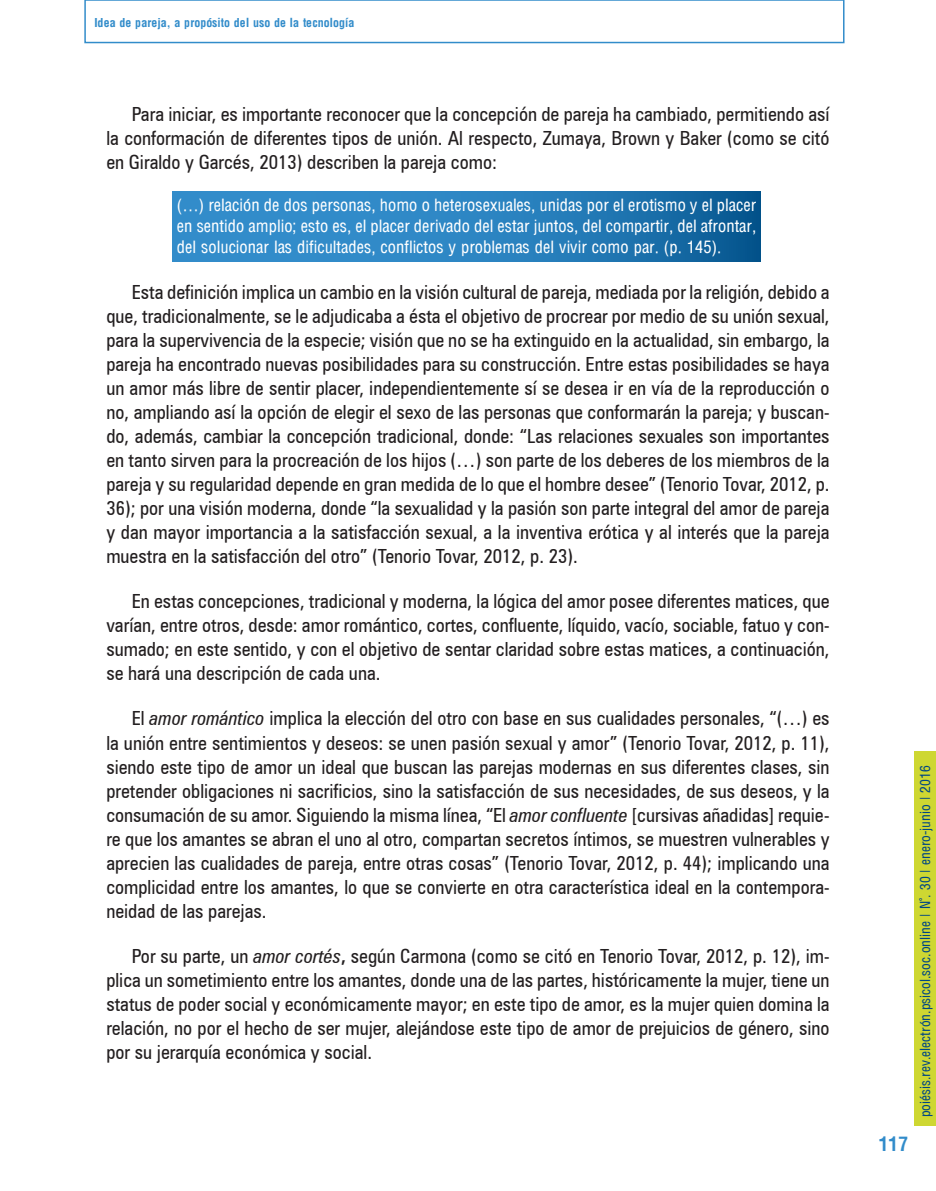
<style>
.page{position:relative;width:936px;height:1191px;background:#fff}
.page>*{position:absolute;margin:0;border:0;box-sizing:border-box;transform-origin:0 0}
.t1{font:condensed 19.5px/24px "Zurich BT";color:#231f20;text-align:justify}
.t2{font:700 condensed 19.5px "Arena";color:#328cca}
.t3{font:16.5px/21px "Arena Condensed";color:#fff;text-align:justify}
.t4{font:13.5px "Arena Condensed";color:#004684}
.t5{font:700 condensed 12px "Arena";color:#328cca}
.s1{font-style:italic}
.s2{font-weight:700}
</style>
<div class="page">
<div style="left:84px;top:0;width:760px;height:43px;border:2px solid #328cca"></div>
<div style="left:914px;top:751px;width:21px;height:375px;background:#ced732"></div>
<svg style="left:173px;top:192px;width:587px;height:70px;background:#267ebb"></svg>
<p class="t5" style="left:94px;top:15px;width:262px">Idea de pareja, a propósito del uso de la tecnología</p>
<p class="t1" style="left:106px;top:102px;width:724px;text-indent:26px">Para iniciar, es importante reconocer que la concepción de pareja ha cambiado, permitiendo así la conformación de diferentes tipos de unión. Al respecto, Zumaya, Brown y Baker (como se citó en Giraldo y Garcés, 2013) describen la pareja como:</p>
<p class="t3" style="left:177px;top:195px;width:580px">(…) relación de dos personas, homo o heterosexuales, unidas por el erotismo y el placer en sentido amplio; esto es, el placer derivado del estar juntos, del compartir, del afrontar, del solucionar las dificultades, conflictos y problemas del vivir como par. (p. 145).</p>
<p class="t1" style="left:106px;top:280px;width:724px;text-indent:26px">Esta definición implica un cambio en la visión cultural de pareja, mediada por la religión, debido a que, tradicionalmente, se le adjudicaba a ésta el objetivo de procrear por medio de su unión sexual, para la supervivencia de la especie; visión que no se ha extinguido en la actualidad, sin embargo, la pareja ha encontrado nuevas posibilidades para su construcción. Entre estas posibilidades se haya un amor más libre de sentir placer, independientemente sí se desea ir en vía de la reproducción o no, ampliando así la opción de elegir el sexo de las personas que conformarán la pareja; y buscan&shy;do, además, cambiar la concepción tradicional, donde: “Las relaciones sexuales son importantes en tanto sirven para la procreación de los hijos (…) son parte de los deberes de los miembros de la pareja y su regularidad depende en gran medida de lo que el hombre desee” (Tenorio Tovar, 2012, p.<br>36); por una visión moderna, donde “la sexualidad y la pasión son parte integral del amor de pareja y dan mayor importancia a la satisfacción sexual, a la inventiva erótica y al interés que la pareja muestra en la satisfacción del otro” (Tenorio Tovar, 2012, p. 23).</p>
<p class="t1" style="left:106px;top:589px;width:724px;text-indent:26px">En estas concepciones, tradicional y moderna, la lógica del amor posee diferentes matices, que varían, entre otros, desde: amor romántico, cortes, confluente, líquido, vacío, sociable, fatuo y con&shy;sumado; en este sentido, y con el objetivo de sentar claridad sobre estas matices, a continuación, se hará una descripción de cada una.</p>
<p class="t1" style="left:106px;top:706px;width:724px;text-indent:26px">El <span class="s1">amor romántico</span> implica la elección del otro con base en sus cualidades personales, “(…) es la unión entre sentimientos y deseos: se unen pasión sexual y amor” (Tenorio Tovar, 2012, p. 11), siendo este tipo de amor un ideal que buscan las parejas modernas en sus diferentes clases, sin pretender obligaciones ni sacrificios, sino la satisfacción de sus necesidades, de sus deseos, y la consumación de su amor. Siguiendo la misma línea, “El <span class="s1">amor confluente</span> [cursivas añadidas] requie&shy;re que los amantes se abran el uno al otro, compartan secretos íntimos, se muestren vulnerables y aprecien las cualidades de pareja, entre otras cosas” (Tenorio Tovar, 2012, p. 44); implicando una complicidad entre los amantes, lo que se convierte en otra característica ideal en la contempora&shy;neidad de las parejas.</p>
<p class="t1" style="left:106px;top:943px;width:724px;text-indent:26px">Por su parte, un <span class="s1">amor cortés</span><span class="s2">,</span> según Carmona (como se citó en Tenorio Tovar, 2012, p. 12), im&shy;plica un sometimiento entre los amantes, donde una de las partes, históricamente la mujer, tiene un status de poder social y económicamente mayor; en este tipo de amor, es la mujer quien domina la relación, no por el hecho de ser mujer, alejándose este tipo de amor de prejuicios de género, sino por su jerarquía económica y social.</p>
<p class="t2" style="left:878px;top:1132px;width:31px">117</p>
<p class="t4" style="left:917px;top:1117px;width:353px;rotate:-90deg">poiésis.rev.electrón.psicol.soc.online | N°. 30 | enero-junio | 2016</p>
</div>
